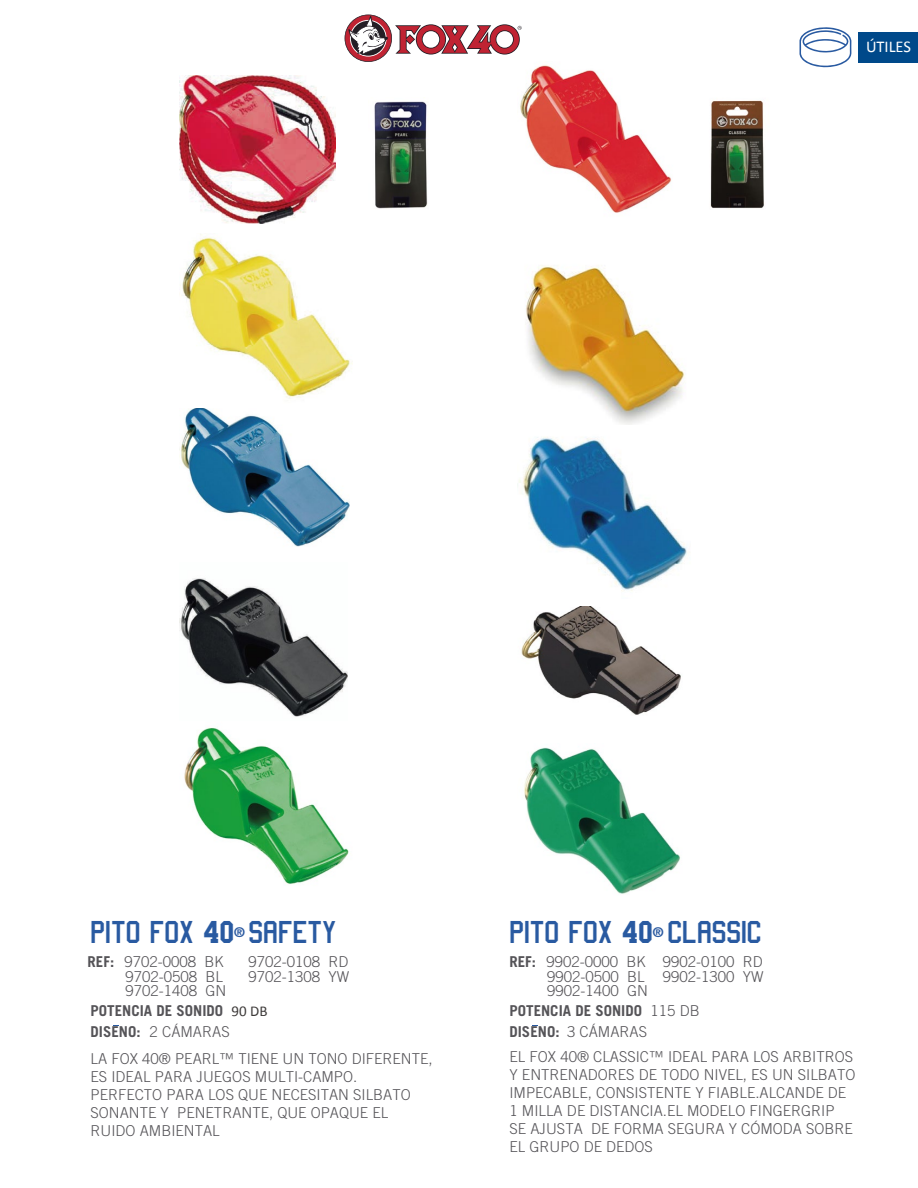
<style>
.page{position:relative;width:918px;height:1188px;background:#fff}
.page>*{position:absolute;margin:0;border:0;box-sizing:border-box;transform-origin:0 0}
.t1{font:33.45px "Sports Jersey";color:#295aa1}
.t2{font:16.5px "Calibri";color:#fff}
.t3{font:300 15px/18px "Trade Gothic LT Std";color:#555458}
.t4{font:700 15px "Trade Gothic LT Std";color:#555458}
.t5{font:700 13.5px "Trade Gothic LT Std";color:#2b5aa1}
.s1{font-weight:700}
.s2{font-family:"Calibri";font-weight:400;color:#3d3a39}
.s3{font-weight:300}
</style>
<div class="page">
<img style="left:710px;top:100px;width:54px;height:109px">
<img style="left:179px;top:408px;width:170px;height:139px">
<img style="left:182px;top:234px;width:171px;height:165px">
<img style="left:179px;top:76px;width:156px;height:148px">
<img style="left:374px;top:101px;width:54px;height:108px">
<svg style="left:800px;top:27px;width:52px;height:40px"></svg>
<img style="left:179px;top:578px;width:169px;height:139px">
<img style="left:184px;top:727px;width:165px;height:157px">
<img style="left:524px;top:747px;width:156px;height:147px">
<img style="left:521px;top:606px;width:160px;height:109px">
<img style="left:520px;top:65px;width:152px;height:148px">
<img style="left:526px;top:265px;width:159px;height:160px">
<img style="left:517px;top:437px;width:170px;height:154px">
<svg style="left:345px;top:15px;width:177px;height:47px"></svg>
<div style="left:858px;top:32px;width:60px;height:30px;background:#00498a"></div>
<p class="t2" style="left:866px;top:35px;width:47px">ÚTILES</p>
<h1 class="t1" style="left:91px;top:920px;width:247px">PITO FOX 40 SAFETY</h1>
<h1 class="t1" style="left:509px;top:920px;width:254px">PITO FOX 40 CLASSIC</h1>
<p class="t5" style="left:234px;top:923px;width:12px">®</p>
<p class="t5" style="left:653px;top:923px;width:12px">®</p>
<p class="t3" style="left:547px;top:954px;width:218px;line-height:15px;text-align:justify;text-indent:-38px"><span class="s1">REF:</span> 9902-0000 BK 9902-0100 RD 9902-0500 BL 9902-1300 YW 9902-1400 GN</p>
<p class="t3" style="left:88px;top:952px;width:138px"><span class="s1">REF:</span> 9702-0008 BK</p>
<p class="t3" style="left:248px;top:952px;width:102px">9702-0108 RD</p>
<p class="t3" style="left:125px;top:967px;width:99px">9702-0508 BL</p>
<p class="t3" style="left:248px;top:967px;width:102px">9702-1308 YW</p>
<p class="t3" style="left:125px;top:982px;width:102px">9702-1408 GN</p>
<p class="t3" style="left:91px;top:1022px;width:141px"><span class="s1">DISENO:</span> 2 CÁMARAS</p>
<p class="t3" style="left:509px;top:1022px;width:139px"><span class="s1">DISENO:</span> 3 CÁMARAS</p>
<p class="t4" style="left:91px;top:1002px;width:178px">POTENCIA DE SONIDO <span class="s2">90 DB</span></p>
<p class="t4" style="left:509px;top:1002px;width:192px">POTENCIA DE SONIDO <span class="s3">115 DB</span></p>
<p class="t3" style="left:91px;top:1050px;width:343px">LA FOX 40® PEARL™ TIENE UN TONO DIFERENTE, ES IDEAL PARA JUEGOS MULTI-CAMPO.<br>PERFECTO PARA LOS QUE NECESITAN SILBATO SONANTE Y PENETRANTE, QUE OPAQUE EL RUIDO AMBIENTAL</p>
<p class="t3" style="left:509px;top:1047px;width:347px">EL FOX 40® CLASSIC™ IDEAL PARA LOS ARBITROS Y ENTRENADORES DE TODO NIVEL, ES UN SILBATO IMPECABLE, CONSISTENTE Y FIABLE.ALCANDE DE 1 MILLA DE DISTANCIA.EL MODELO FINGERGRIP<br>SE AJUSTA DE FORMA SEGURA Y CÓMODA SOBRE EL GRUPO DE DEDOS</p>
</div>
